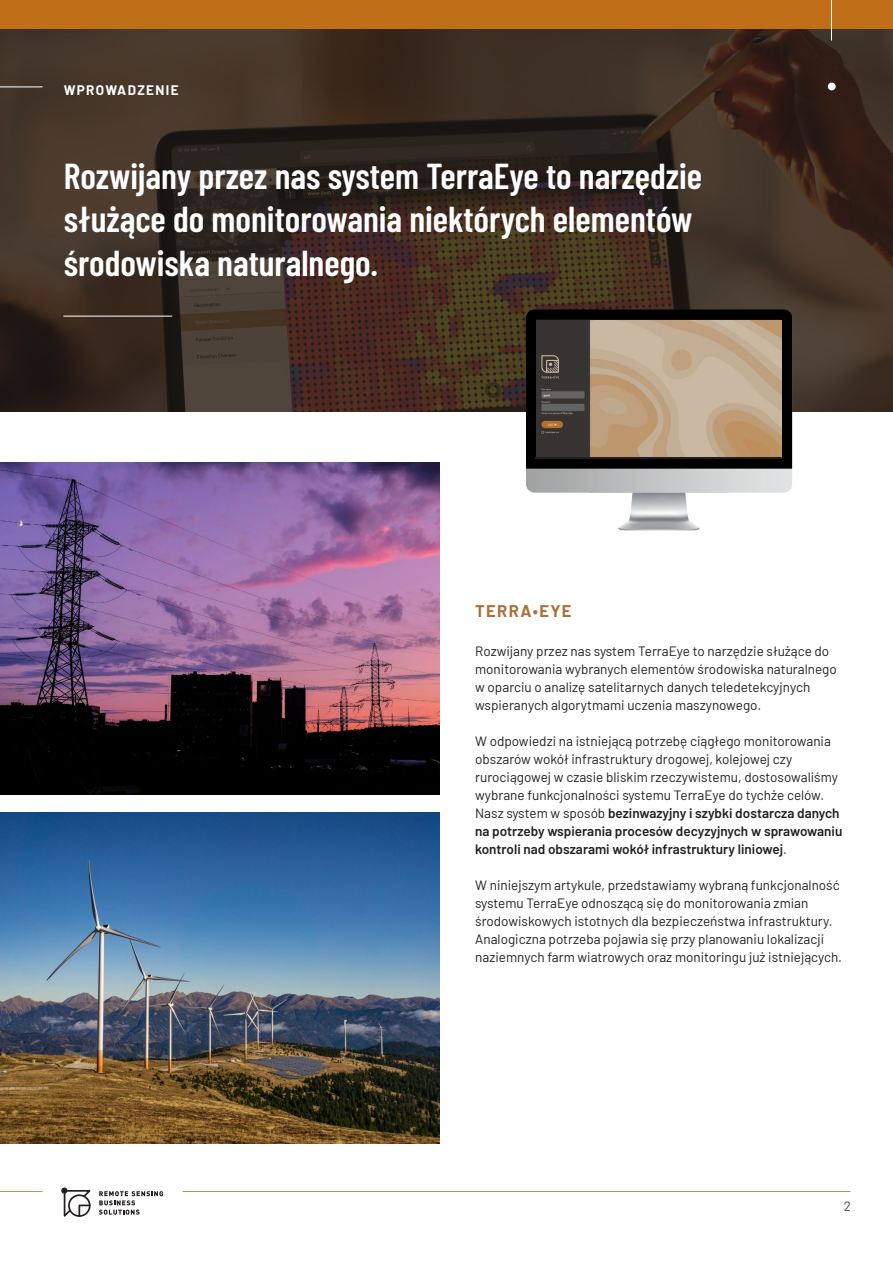
<style>
.page{position:relative;width:893px;height:1263px;background:#fff}
.page>*{position:absolute;margin:0;border:0;box-sizing:border-box;transform-origin:0 0}
.t1{font:600 36px/43.2px "Barlow Condensed";color:#fff}
.t2{font:700 16.5px "Barlow";letter-spacing:.08em;color:#ae6f37}
.t3{font:13.5px/18px "Barlow";color:#231f20}
.t4{font:700 13.5px "Barlow";letter-spacing:.1em;color:#fff}
.s1{font-weight:600}
</style>
<div class="page">
<hr style="left:0;top:1191px;width:43px;height:1px;background:#c16e18">
<hr style="left:183px;top:1191px;width:667px;height:1px;background:#bb6f28">
<svg style="left:61px;top:1187px;width:6px;height:7px"></svg>
<svg style="left:63px;top:1189px;width:100px;height:28px"></svg>
<img style="left:0;top:463px;width:439px;height:331px">
<img style="left:0;top:812px;width:439px;height:331px">
<img style="left:0;top:28px;width:893px;height:383px">
<img style="left:618px;top:493px;width:82px;height:38px">
<img style="left:526px;top:309px;width:266px;height:184px">
<img style="left:536px;top:320px;width:246px;height:137px">
<hr style="left:536px;top:457px;width:246px;height:2px;background:#231f20">
<img style="left:539px;top:336px;width:32px;height:48px">
<svg style="left:541px;top:355px;width:18px;height:23px"></svg>
<hr style="left:63px;top:316px;width:109px;height:1px;background:#fff">
<div style="left:828px;top:83px;width:8px;height:7px;background:#fff;border-radius:50%"></div>
<div style="left:0;top:0;width:893px;height:28px;background:#c16e18"></div>
<hr style="left:0;top:87px;width:43px;height:1px;background:#fff">
<hr style="left:831px;top:0;width:1px;height:41px;background:#fff">
<p class="t4" style="left:64px;top:81px;width:116px">WPROWADZENIE</p>
<h1 class="t1" style="left:64px;top:152px;width:640px">Rozwijany przez nas system TerraEye to narzędzie służące do monitorowania niektórych elementów środowiska naturalnego.</h1>
<p class="t2" style="left:475px;top:598px;width:98px">TERRA•EYE</p>
<p class="t3" style="left:475px;top:641px;width:363px">Rozwijany przez nas system TerraEye to narzędzie służące do monitorowania wybranych elementów środowiska naturalnego w oparciu o analizę satelitarnych danych teledetekcyjnych wspieranych algorytmami uczenia maszynowego.</p>
<p class="t3" style="left:475px;top:731px;width:369px">W odpowiedzi na istniejącą potrzebę ciągłego monitorowania obszarów wokół infrastruktury drogowej, kolejowej czy rurociągowej w czasie bliskim rzeczywistemu, dostosowaliśmy wybrane funkcjonalności systemu TerraEye do tychże celów.<br>Nasz system w sposób <span class="s1">bezinwazyjny i szybki dostarcza danych na potrzeby wspierania procesów decyzyjnych w sprawowaniu kontroli nad obszarami wokół infrastruktury liniowej</span>.</p>
<p class="t3" style="left:475px;top:875px;width:368px">W niniejszym artykule, przedstawiamy wybraną funkcjonalność systemu TerraEye odnoszącą się do monitorowania zmian środowiskowych istotnych dla bezpieczeństwa infrastruktury.<br>Analogiczna potrzeba pojawia się przy planowaniu lokalizacji naziemnych farm wiatrowych oraz monitoringu już istniejących.</p>
<p class="t3" style="left:843px;top:1196px;width:9px">2</p>
</div>
